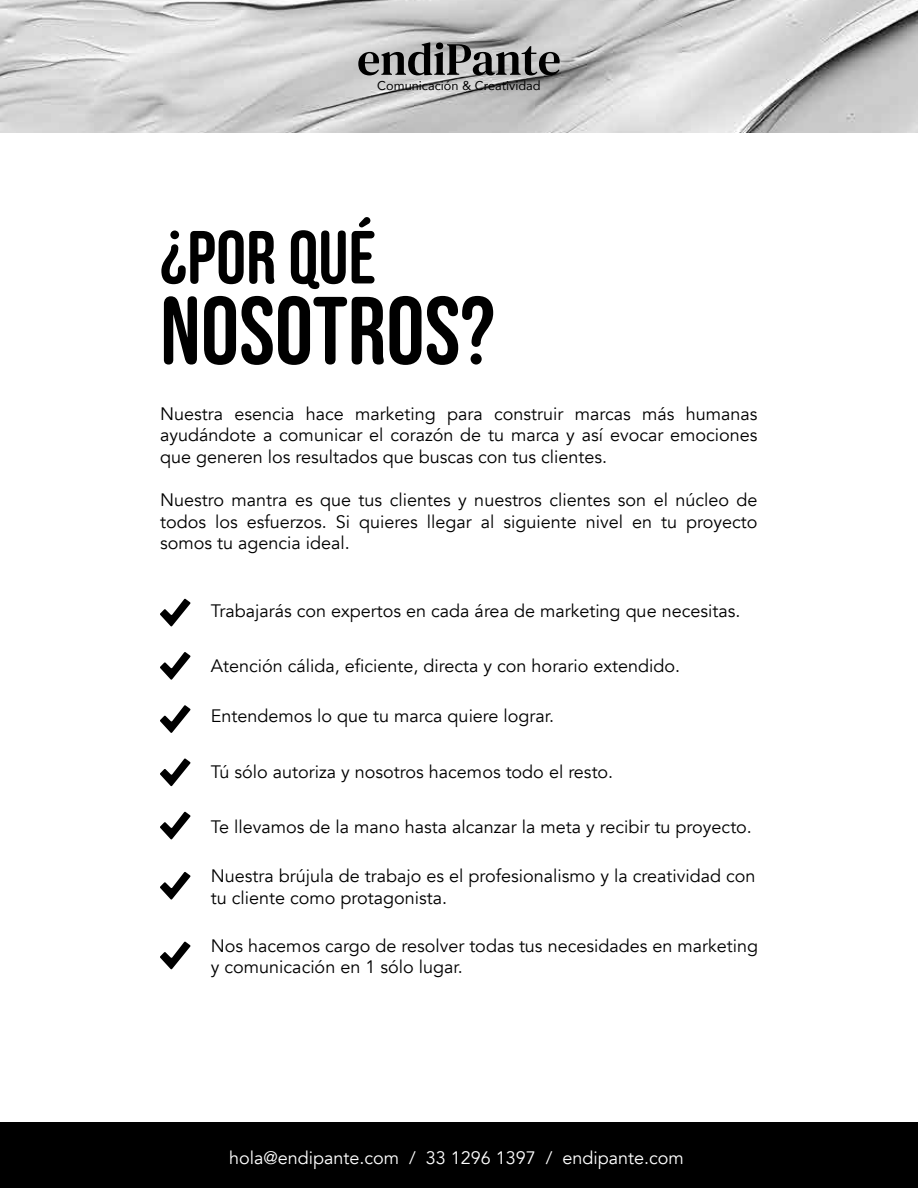
<style>
.page{position:relative;width:918px;height:1188px;background:#fff}
.page>*{position:absolute;margin:0;border:0;box-sizing:border-box;transform-origin:0 0}
.t1{font:95.85px "Bebas Neue Rounded";color:#000}
.t2{font:75px "Bebas Neue Rounded";color:#000}
.t3{font:18px/21.6px "Avenir";color:#000;text-align:justify}
.t4{font:18px "Avenir";color:#fff}
.t5{font:12.75px "Avenir";color:#000}
</style>
<div class="page">
<div style="left:0;top:1123px;width:918px;height:65px;background:#000"></div>
<img style="left:0;top:0;width:918px;height:133px">
<svg style="left:160px;top:599px;width:31px;height:28px"></svg>
<svg style="left:160px;top:652px;width:31px;height:28px"></svg>
<svg style="left:160px;top:705px;width:31px;height:28px"></svg>
<svg style="left:160px;top:758px;width:31px;height:28px"></svg>
<svg style="left:160px;top:812px;width:31px;height:28px"></svg>
<svg style="left:160px;top:872px;width:31px;height:28px"></svg>
<svg style="left:160px;top:942px;width:31px;height:27px"></svg>
<svg style="left:358px;top:42px;width:202px;height:33px;background:#7d7d7d"></svg>
<p class="t5" style="left:377px;top:76px;width:165px">Comunicación &amp; Creatividad</p>
<h2 class="t2" style="left:160px;top:215px;width:217px">¿POR QUÉ</h2>
<h1 class="t1" style="left:160px;top:277px;width:337px">NOSOTROS?</h1>
<p class="t3" style="left:160px;top:403px;width:599px">Nuestra esencia hace marketing para construir marcas más humanas ayudándote a comunicar el corazón de tu marca y así evocar emociones que generen los resultados que buscas con tus clientes.</p>
<p class="t3" style="left:160px;top:490px;width:599px">Nuestro mantra es que tus clientes y nuestros clientes son el núcleo de todos los esfuerzos. Si quieres llegar al siguiente nivel en tu proyecto somos tu agencia ideal.</p>
<p class="t3" style="left:211px;top:601px;width:531px">Trabajarás con expertos en cada área de marketing que necesitas.</p>
<p class="t3" style="left:211px;top:656px;width:471px">Atención cálida, eficiente, directa y con horario extendido.</p>
<p class="t3" style="left:211px;top:706px;width:345px">Entendemos lo que tu marca quiere lograr.</p>
<p class="t3" style="left:211px;top:761px;width:404px">Tú sólo autoriza y nosotros hacemos todo el resto.</p>
<p class="t3" style="left:211px;top:816px;width:543px">Te llevamos de la mano hasta alcanzar la meta y recibir tu proyecto.</p>
<p class="t3" style="left:211px;top:865px;width:546px">Nuestra brújula de trabajo es el profesionalismo y la creatividad con tu cliente como protagonista.</p>
<p class="t3" style="left:211px;top:935px;width:549px">Nos hacemos cargo de resolver todas tus necesidades en marketing y comunicación en 1 sólo lugar.</p>
<p class="t4" style="left:229px;top:1147px;width:456px">hola@endipante.com / 33 1296 1397 / endipante.com</p>
</div>
